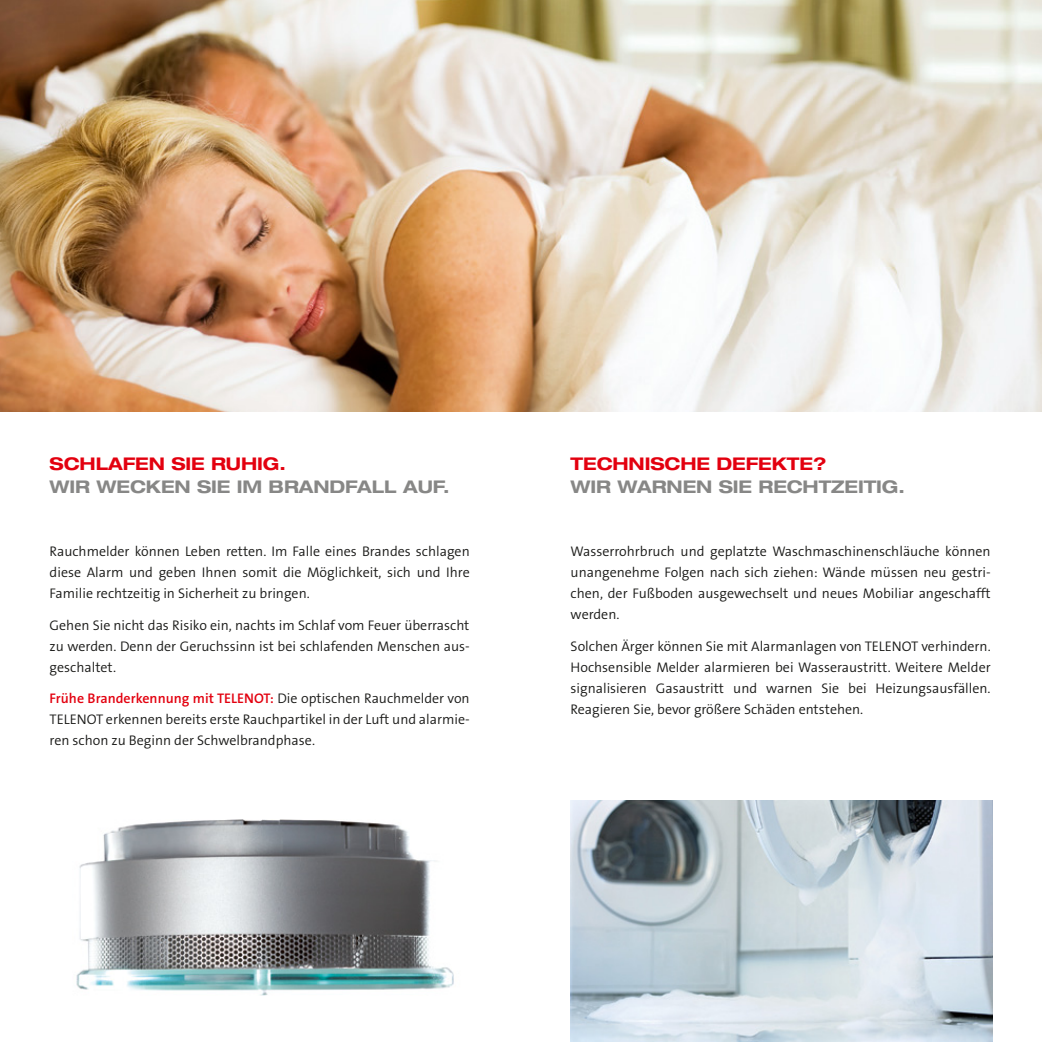
<style>
.page{position:relative;width:1042px;height:1042px;background:#fff}
.page>*{position:absolute;margin:0;border:0;box-sizing:border-box;transform-origin:0 0}
.t1{font:700 expanded 17.5px "Helvetica Neue LT";letter-spacing:-.005em;color:#878786}
.t2{font:700 expanded 17.5px "Helvetica Neue LT";letter-spacing:-.005em;color:#e3000f}
.t3{font:300 14px/21px "The Sans B4";color:#1a1a18;text-align:justify}
.t4{font:600 14px "The Sans B6";color:#e3000f}
.s1{font-family:"The Sans B4";font-weight:300;color:#1a1a18}
</style>
<div class="page">
<img style="left:76px;top:819px;width:378px;height:177px">
<img style="left:0;top:0;width:1042px;height:412px">
<img style="left:570px;top:800px;width:422px;height:242px">
<p class="t2" style="left:50px;top:453px;width:74px">SCH LAFEN</p>
<p class="t2" style="left:171px;top:453px;width:54px">SIE RUHIG</p>
<p class="t2" style="left:279px;top:453px;width:8px">.</p>
<p class="t1" style="left:50px;top:476px;width:64px">WIR WECKEN</p>
<p class="t1" style="left:197px;top:476px;width:103px">SIE IM BRANDFA</p>
<p class="t1" style="left:372px;top:476px;width:47px">LL AUF</p>
<p class="t1" style="left:443px;top:476px;width:8px">.</p>
<p class="t3" style="left:50px;top:541px;width:422px">Rauchmelder können Leben retten. Im Falle eines Brandes schlagen diese Alarm und geben Ihnen somit die Möglichkeit, sich und Ihre Familie rechtzeitig in Sicherheit zu bringen.</p>
<p class="t3" style="left:50px;top:615px;width:421px">Gehen Sie nicht das Risiko ein, nachts im Schlaf vom Feuer überrascht zu werden. Denn der Geruchssinn ist bei schlafenden Menschen aus&shy;geschaltet.</p>
<p class="t4" style="left:50px;top:691px;width:421px">Frühe Branderkennung mit TELENOT: <span class="s1">Die optischen Rauchmelder von</span></p>
<p class="t3" style="left:50px;top:709px;width:421px">TELENOT erkennen bereits erste Rauchpartikel in der Luft und alarmie&shy;ren schon zu Beginn der Schwelbrandphase.</p>
<p class="t2" style="left:570px;top:453px;width:15px">TECHNISCHE</p>
<p class="t2" style="left:716px;top:453px;width:30px">DEFEKTE</p>
<p class="t2" style="left:813px;top:453px;width:15px">?</p>
<p class="t1" style="left:570px;top:476px;width:64px">WIR WARNEN</p>
<p class="t1" style="left:719px;top:476px;width:54px">SIE RECHTZEITIG</p>
<p class="t1" style="left:898px;top:476px;width:8px">.</p>
<p class="t3" style="left:570px;top:541px;width:421px">Wasserrohrbruch und geplatzte Waschmaschinenschläuche können unangenehme Folgen nach sich ziehen: Wände müssen neu gestri&shy;chen, der Fußboden ausgewechselt und neues Mobiliar angeschafft werden.</p>
<p class="t3" style="left:570px;top:636px;width:421px">Solchen Ärger können Sie mit Alarmanlagen von TELENOT verhindern.<br>Hochsensible Melder alarmieren bei Wasseraustritt. Weitere Melder signalisieren Gasaustritt und warnen Sie bei Heizungsausfällen.<br>Reagieren Sie, bevor größere Schäden entstehen.</p>
</div>
